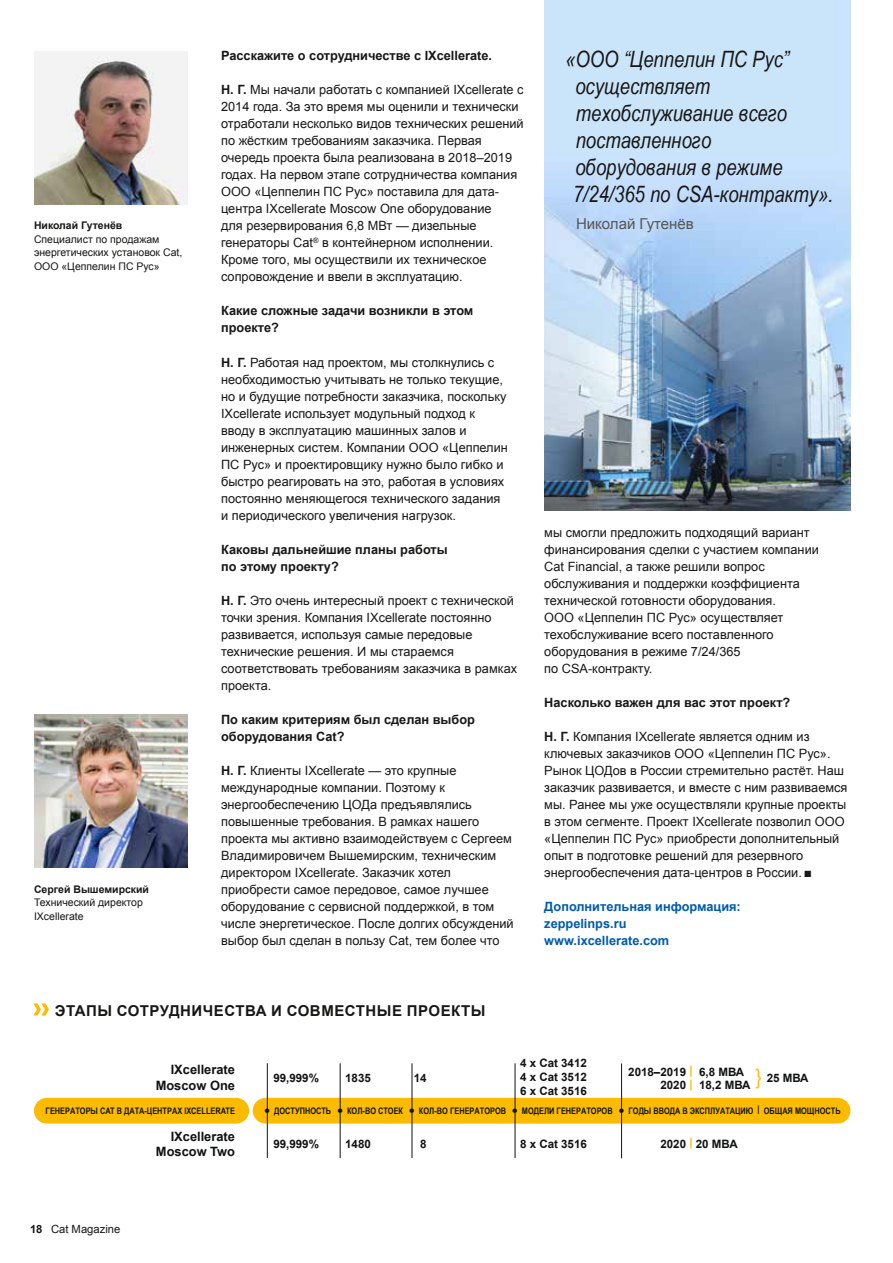
<style>
.page{position:relative;width:893px;height:1263px;background:#fff}
.page>*{position:absolute;margin:0;border:0;box-sizing:border-box;transform-origin:0 0}
.t1{font:italic 22.5px/27px "Arial Narrow";color:#181716}
.t2{font:700 15px "Arial";letter-spacing:.035em;color:#181716}
.t3{font:15px "Arial";color:#565655}
.t4{font:700 12.9px/15.5px "Arial";color:#111212;text-align:right}
.t5{font:12.75px/17px "Arial";color:#181716}
.t6{font:700 12.75px/17px "Arial";color:#181716}
.t7{font:700 12.75px/17px "Arial";color:#005ba9}
.t8{font:700 11.55px/14px "Arial";color:#111212}
.t9{font:11.25px "Arial";color:#181716}
.t10{font:10.5px/13.5px "Arial";color:#181716}
.t11{font:700 10.5px "Arial";color:#181716}
.t12{font:700 9px "Arial Narrow";color:#111212}
.s1{font-weight:700}
.s2{color:#fbbb00}
.s3{font-family:"Arial";font-size:15.45px}
</style>
<div class="page">
<img style="left:544px;top:0;width:306px;height:510px">
<img style="left:34px;top:51px;width:153px;height:153px">
<img style="left:34px;top:714px;width:153px;height:153px">
<div style="left:47px;top:1098px;width:189px;height:25px;background:#fbbb00"></div>
<div style="left:265px;top:1098px;width:573px;height:25px;background:#fbbb00"></div>
<hr style="left:267px;top:1063px;width:1px;height:95px;background:#111212">
<hr style="left:340px;top:1063px;width:1px;height:95px;background:#111212">
<hr style="left:412px;top:1063px;width:1px;height:95px;background:#111212">
<hr style="left:515px;top:1063px;width:1px;height:95px;background:#111212">
<hr style="left:621px;top:1063px;width:1px;height:95px;background:#111212">
<svg style="left:33px;top:1003px;width:16px;height:12px"></svg>
<p class="t11" style="left:34px;top:218px;width:90px">Николай Гутенёв</p>
<p class="t10" style="left:34px;top:233px;width:150px">Специалист по продажам энергетических установок Cat,<br>ООО «Цеппелин ПС Рус»</p>
<p class="t11" style="left:34px;top:882px;width:117px">Сергей Вышемирский</p>
<p class="t10" style="left:34px;top:896px;width:110px">Технический директор<br>IXcellerate</p>
<p class="t6" style="left:221px;top:47px;width:272px">Расскажите о сотрудничестве с IXcellerate.</p>
<p class="t5" style="left:221px;top:82px;width:304px"><span class="s1">Н. Г.</span> Мы начали работать с компанией IXcellerate с 2014 года. За это время мы оценили и технически отработали несколько видов технических решений по жёстким требованиям заказчика. Первая очередь проекта была реализована в 2018–2019 годах. На первом этапе сотрудничества компания ООО «Цеппелин ПС Рус» поставила для дата&shy;центра IXcellerate Moscow One оборудование<br>для резервирования 6,8 МВт — дизельные генераторы Cat<sup>®</sup> в контейнерном исполнении.<br>Кроме того, мы осуществили их техническое сопровождение и ввели в эксплуатацию.</p>
<p class="t6" style="left:221px;top:303px;width:254px">Какие сложные задачи возникли в этом проекте?</p>
<p class="t5" style="left:221px;top:354px;width:288px"><span class="s1">Н. Г.</span> Работая над проектом, мы столкнулись с необходимостью учитывать не только текущие, но и будущие потребности заказчика, поскольку IXcellerate использует модульный подход к вводу в эксплуатацию машинных залов и инженерных систем. Компании ООО «Цеппелин ПС Рус» и проектировщику нужно было гибко и быстро реагировать на это, работая в условиях постоянно меняющегося технического задания и периодического увеличения нагрузок.</p>
<p class="t6" style="left:221px;top:541px;width:228px">Каковы дальнейшие планы работы по этому проекту?</p>
<p class="t5" style="left:221px;top:592px;width:298px"><span class="s1">Н. Г.</span> Это очень интересный проект с технической точки зрения. Компания IXcellerate постоянно развивается, используя самые передовые технические решения. И мы стараемся соответствовать требованиям заказчика в рамках проекта.</p>
<p class="t6" style="left:221px;top:711px;width:255px">По каким критериям был сделан выбор оборудования Cat?</p>
<p class="t5" style="left:221px;top:762px;width:294px"><span class="s1">Н. Г.</span> Клиенты IXcellerate — это крупные международные компании. Поэтому к энергообеспечению ЦОДа предъявлялись повышенные требования. В рамках нашего проекта мы активно взаимодействуем с Сергеем Владимировичем Вышемирским, техническим директором IXcellerate. Заказчик хотел приобрести самое передовое, самое лучшее оборудование с сервисной поддержкой, в том числе энергетическое. После долгих обсуждений выбор был сделан в пользу Cat, тем более что</p>
<h1 class="t1" style="left:573px;top:45px;width:262px;text-indent:-8px">«ООО “Цеппелин ПС Рус” осуществляет техобслуживание всего поставленного оборудования в режиме<br>7/24/365 по CSA-контракту».</h1>
<p class="t3" style="left:576px;top:213px;width:119px">Николай Гутенёв</p>
<p class="t5" style="left:544px;top:524px;width:276px">мы смогли предложить подходящий вариант финансирования сделки с участием компании Cat Financial, а также решили вопрос обслуживания и поддержки коэффициента технической готовности оборудования.<br>ООО «Цеппелин ПС Рус» осуществляет техобслуживание всего поставленного оборудования в режиме 7/24/365<br>по CSA-контракту.</p>
<p class="t6" style="left:544px;top:694px;width:248px">Насколько важен для вас этот проект?</p>
<p class="t5" style="left:544px;top:728px;width:305px"><span class="s1">Н. Г.</span> Компания IXcellerate является одним из ключевых заказчиков ООО «Цеппелин ПС Рус».<br>Рынок ЦОДов в России стремительно растёт. Наш заказчик развивается, и вместе с ним развиваемся мы. Ранее мы уже осуществляли крупные проекты в этом сегменте. Проект IXcellerate позволил ООО «Цеппелин ПС Рус» приобрести дополнительный опыт в подготовке решений для резервного энергообеспечения дата-центров в России. ■</p>
<p class="t7" style="left:544px;top:898px;width:198px">Дополнительная информация: zeppelinps.ru www.ixcellerate.com</p>
<p class="t2" style="left:55px;top:1000px;width:432px">ЭТАПЫ СОТРУДНИЧЕСТВА И СОВМЕСТНЫЕ ПРОЕКТЫ</p>
<p class="t4" style="left:156px;top:1062px;width:81px">IXcellerate<br>Moscow One</p>
<p class="t12" style="left:46px;top:1104px;width:191px">ГЕНЕРАТОРЫ CAT В ДАТА-ЦЕНТРАХ IXCELLERATE</p>
<p class="t9" style="left:30px;top:1222px;width:92px"><span class="s1">18</span> Cat Magazine</p>
<p class="t4" style="left:156px;top:1128px;width:81px">IXcellerate<br>Moscow Two</p>
<p class="t8" style="left:273px;top:1071px;width:47px">99,999%</p>
<p class="t8" style="left:345px;top:1071px;width:27px">1835</p>
<p class="t8" style="left:414px;top:1071px;width:14px">14</p>
<p class="t8" style="left:520px;top:1056px;width:68px;text-align:justify">4 х Cat 3412<br>4 х Cat 3512<br>6 х Cat 3516</p>
<p class="t8" style="left:660px;top:1065px;width:150px;text-indent:-32px">2018–2019 <span class="s2">|</span> 6,8 МВА<br>2020 <span class="s2">|</span> 18,2 МВА <sup>}</sup> 25 МВА</p>
<p class="t12" style="left:265px;top:1103px;width:578px"><span class="s3">•</span> ДОСТУПНОСТЬ <span class="s3">•</span> КОЛ-ВО СТОЕК <span class="s3">•</span> КОЛ-ВО ГЕНЕРАТОРОВ <span class="s3">•</span> МОДЕЛИ ГЕНЕРАТОРОВ <span class="s3">•</span> ГОДЫ ВВОДА В ЭКСПЛУАТАЦИЮ | ОБЩАЯ МОЩНОСТЬ</p>
<p class="t8" style="left:420px;top:1137px;width:8px">8</p>
<p class="t8" style="left:660px;top:1137px;width:79px">2020 <span class="s2">|</span> 20 МВА</p>
<p class="t8" style="left:273px;top:1137px;width:47px">99,999%</p>
<p class="t8" style="left:520px;top:1137px;width:68px">8 х Cat 3516</p>
<p class="t8" style="left:345px;top:1137px;width:27px">1480</p>
</div>
